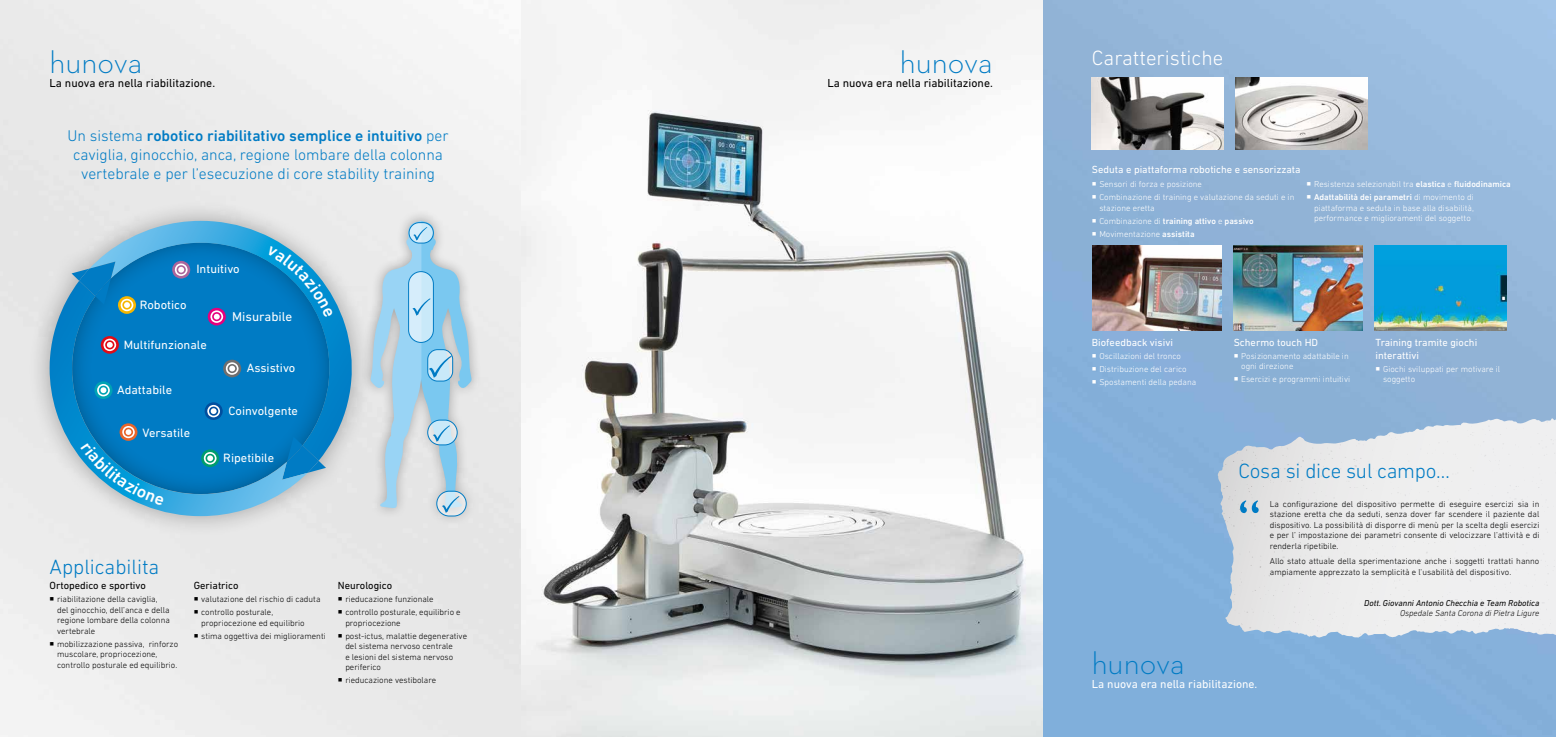
<style>
.page{position:relative;width:1556px;height:737px;background:#fff}
.page>*{position:absolute;margin:0;border:0;box-sizing:border-box;transform-origin:0 0}
.t1{font:52.5px "Gill Sans";color:#007bc4}
.t2{font:300 31.5px "Neutra Text TF";letter-spacing:-.005em;color:#007bc4}
.t3{font:300 21px "DIN Next LT Pro";letter-spacing:-.01em;color:#007bc4}
.t4{font:300 21px "DIN Next LT Pro";color:#fff}
.t5{font:300 15.75px/18.9px "DIN Next LT Pro";color:#007bc4;text-align:center}
.t6{font:13.04px "DIN Next LT Pro";color:#fff}
.t7{font:12.25px "DIN Next LT Pro";color:#fff}
.t8{font:11.81px "DIN Next LT Pro";color:#000}
.t9{font:11.81px "DIN Next LT Pro";color:#fff}
.t10{font:10.5px/12.6px "DIN Next LT Pro";color:#fff}
.t11{font:10.5px "DIN Next LT Pro";color:#000}
.t12{font:300 8.75px/10.5px "DIN Next LT Pro";color:#000}
.t13{font:300 8.75px/13px "DIN Next LT Pro";color:#fff}
.t14{font:500 8.75px/13px "DIN Next LT Pro";color:#fff}
.t15{font:italic 8.75px "DIN Next LT Pro";color:#000}
.t16{font:italic 300 8.75px "DIN Next LT Pro";color:#000}
.s1{font-weight:500}
.s2{font-weight:300}
</style>
<div class="page">
<img style="left:521px;top:0;width:1034px;height:737px">
<div style="left:0;top:0;width:521px;height:737px;background:#ececec"></div>
<div style="left:1233px;top:636px;width:322px;height:17px;background:#83afdb"></div>
<svg style="left:1217px;top:418px;width:339px;height:218px"></svg>
<img style="left:1091px;top:245px;width:129px;height:85px">
<img style="left:1233px;top:245px;width:129px;height:85px">
<img style="left:1374px;top:245px;width:132px;height:85px">
<div style="left:28px;top:199px;width:345px;height:338px;background:#000;opacity:.3"></div>
<svg style="left:89px;top:221px;width:264px;height:240px"></svg>
<svg style="left:50px;top:281px;width:257px;height:235px;background:#238ac7"></svg>
<svg style="left:282px;top:436px;width:44px;height:43px;background:#2088c4"></svg>
<svg style="left:72px;top:261px;width:64px;height:53px;background:#2a8abb"></svg>
<div style="left:359px;top:210px;width:123px;height:317px;background:#e7e7e7"></div>
<div style="left:436px;top:491px;width:30px;height:25px;border:1px solid #007bc4;border-radius:12px"></div>
<svg style="left:370px;top:221px;width:101px;height:292px"></svg>
<img style="left:1235px;top:78px;width:132px;height:72px">
<img style="left:1091px;top:78px;width:132px;height:72px">
<svg style="left:1234px;top:377px;width:3px;height:4px"></svg>
<svg style="left:1376px;top:366px;width:3px;height:4px"></svg>
<svg style="left:1092px;top:182px;width:3px;height:4px"></svg>
<svg style="left:1092px;top:195px;width:3px;height:4px"></svg>
<svg style="left:1307px;top:182px;width:3px;height:4px"></svg>
<svg style="left:1307px;top:195px;width:3px;height:4px"></svg>
<svg style="left:80px;top:423px;width:84px;height:82px;background:#3294c7"></svg>
<svg style="left:266px;top:246px;width:67px;height:71px;background:#2f97cc"></svg>
<h2 class="t2" style="left:50px;top:43px;width:94px">hunova</h2>
<h3 class="t8" style="left:50px;top:77px;width:167px">La nuova era nella riabilitazione.</h3>
<h3 class="t5" style="left:67px;top:126px;width:383px">Un sistema <span class="s1">robotico riabilitativo semplice e intuitivo</span> per caviglia, ginocchio, anca, regione lombare della colonna vertebrale e per l’esecuzione di core stability training</h3>
<h3 class="t7" style="left:140px;top:297px;width:48px">Robotico</h3>
<h3 class="t7" style="left:196px;top:262px;width:45px">Intuitivo</h3>
<h3 class="t6" style="left:232px;top:309px;width:62px">Misurabile</h3>
<h3 class="t7" style="left:124px;top:337px;width:85px">Multifunzionale</h3>
<h3 class="t7" style="left:117px;top:383px;width:57px">Adattabile</h3>
<h3 class="t7" style="left:143px;top:426px;width:49px">Versatile</h3>
<h3 class="t7" style="left:247px;top:361px;width:50px">Assistivo</h3>
<h3 class="t7" style="left:228px;top:404px;width:71px">Coinvolgente</h3>
<h3 class="t7" style="left:223px;top:451px;width:52px">Ripetibile</h3>
<h3 class="t3" style="left:50px;top:554px;width:111px">Applicabilita</h3>
<p class="t11" style="left:50px;top:579px;width:98px">Ortopedico e sportivo</p>
<p class="t12" style="left:57px;top:594px;width:114px">riabilitazione della caviglia, del ginocchio, dell’anca e della regione lombare della colonna vertebrale</p>
<p class="t12" style="left:57px;top:638px;width:123px">mobilizzazione passiva, rinforzo muscolare, propriocezione, controllo posturale ed equilibrio.</p>
<p class="t11" style="left:194px;top:579px;width:46px">Geriatrico</p>
<p class="t12" style="left:201px;top:592px;width:121px;line-height:13px">valutazione del rischio di caduta controllo posturale,</p>
<p class="t12" style="left:201px;top:616px;width:126px;line-height:13px">propriocezione ed equilibrio stima oggettiva dei miglioramenti</p>
<p class="t11" style="left:338px;top:579px;width:56px">Neurologico</p>
<p class="t12" style="left:345px;top:592px;width:117px;line-height:13px">rieducazione funzionale controllo posturale, equilibrio e</p>
<p class="t12" style="left:345px;top:616px;width:123px;line-height:13px">propriocezione<br>post-ictus, malattie degenerative</p>
<p class="t12" style="left:345px;top:640px;width:109px;text-align:justify">del sistema nervoso centrale e lesioni del sistema nervoso periferico</p>
<p class="t12" style="left:345px;top:674px;width:92px">rieducazione vestibolare</p>
<h2 class="t2" style="left:899px;top:43px;width:94px">hunova</h2>
<h3 class="t8" style="left:827px;top:77px;width:167px">La nuova era nella riabilitazione.</h3>
<h3 class="t4" style="left:1091px;top:46px;width:133px">Caratteristiche</h3>
<p class="t10" style="left:1091px;top:163px;width:210px">Seduta e piattaforma robotiche e sensorizzata</p>
<p class="t13" style="left:1099px;top:178px;width:196px">Sensori di forza e posizione<br>Combinazione di training e valutazione da seduti e in</p>
<p class="t13" style="left:1099px;top:201px;width:156px">stazione eretta<br>Combinazione di <span class="s1">training attivo</span> e <span class="s1">passivo<br></span>Movimentazione <span class="s1">assistita</span></p>
<p class="t14" style="left:1313px;top:178px;width:198px"><span class="s2">Resistenza selezionabil tra</span> elastica <span class="s2">e</span> fluidodinamica<br>Adattabilità dei parametri <span class="s2">di movimento di</span></p>
<p class="t13" style="left:1313px;top:202px;width:161px;line-height:10.5px">piattaforma e seduta in base alla disabilità, performance e miglioramenti del soggetto</p>
<p class="t10" style="left:1091px;top:336px;width:82px">Biofeedback visivi</p>
<p class="t13" style="left:1099px;top:349px;width:98px">Oscillazioni del tronco<br>Distribuzione del carico<br>Spostamenti della pedana</p>
<p class="t10" style="left:1233px;top:336px;width:86px">Schermo touch HD</p>
<p class="t13" style="left:1241px;top:350px;width:109px;line-height:10.5px">Posizionamento adattabile in ogni direzione</p>
<p class="t13" style="left:1241px;top:373px;width:110px">Esercizi e programmi intuitivi</p>
<p class="t10" style="left:1375px;top:336px;width:103px">Training tramite giochi interattivi</p>
<p class="t13" style="left:1382px;top:363px;width:119px;line-height:10.5px">Giochi sviluppati per motivare il soggetto</p>
<h3 class="t3" style="left:1238px;top:458px;width:213px">Cosa si dice sul campo…</h3>
<h1 class="t1" style="left:1238px;top:488px;width:24px">“</h1>
<p class="t12" style="left:1269px;top:498px;width:271px;text-align:justify">La configurazione del dispositivo permette di eseguire esercizi sia in stazione eretta che da seduti, senza dover far scendere il paziente dal dispositivo. La possibilità di disporre di menù per la scelta degli esercizi e per l’ impostazione dei parametri consente di velocizzare l’attività e di renderla ripetibile.</p>
<p class="t12" style="left:1269px;top:556px;width:271px">Allo stato attuale della sperimentazione anche i soggetti trattati hanno ampiamente apprezzato la semplicità e l'usabilità del dispositivo.</p>
<p class="t15" style="left:1364px;top:598px;width:177px">Dott. Giovanni Antonio Checchia e Team Robotica</p>
<p class="t16" style="left:1399px;top:608px;width:141px">Ospedale Santa Corona di Pietra Ligure</p>
<h2 class="t2" style="left:1091px;top:644px;width:94px">hunova</h2>
<h3 class="t9" style="left:1091px;top:677px;width:167px">La nuova era nella riabilitazione.</h3>
</div>
